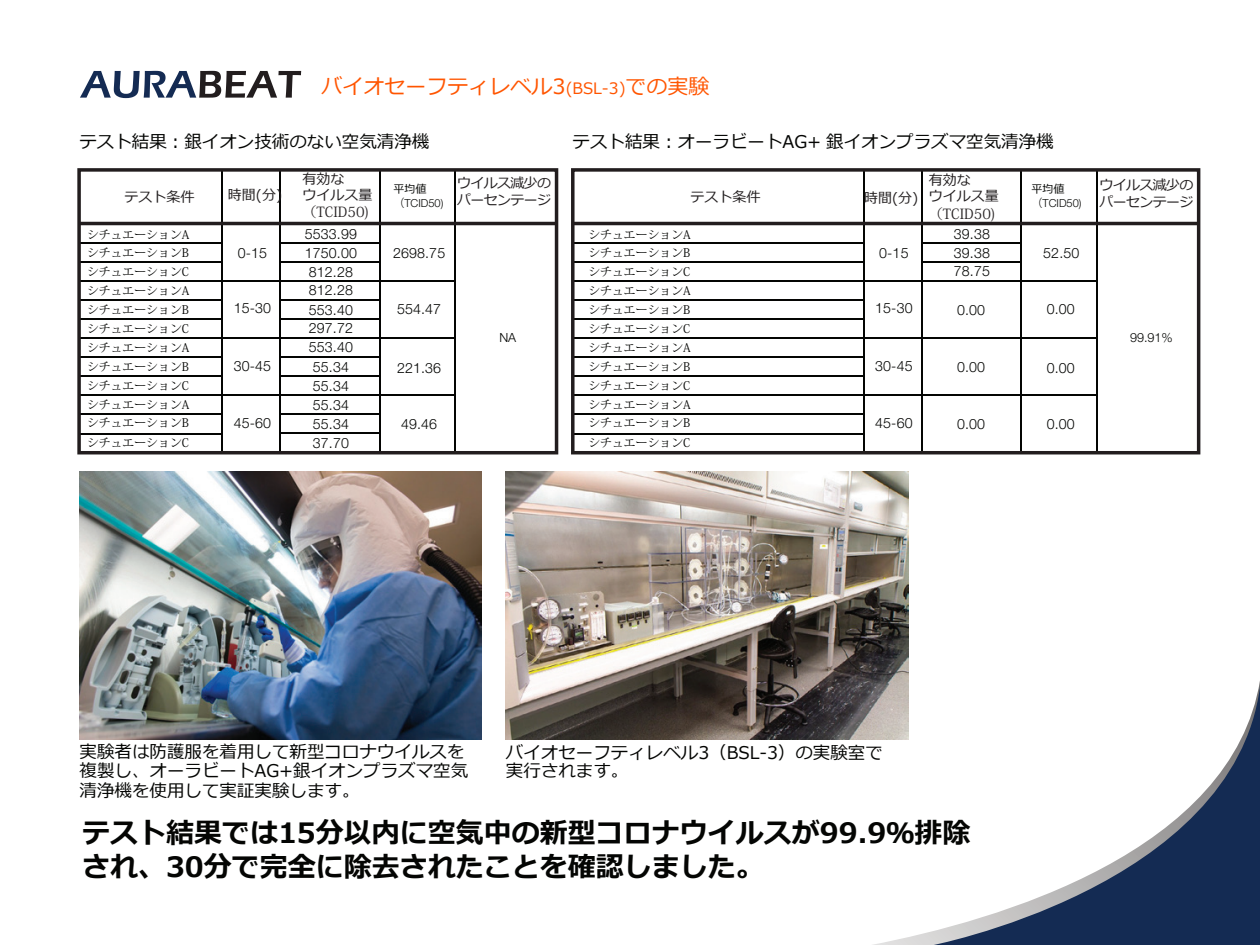
<style>
.page{position:relative;width:1260px;height:945px;background:#fff}
.page>*{position:absolute;margin:0;border:0;box-sizing:border-box;transform-origin:0 0}
.t1{font:700 28px/34.3px "Meiryo";color:#040503}
.t2{font:21px "Meiryo";color:#f50}
.t3{font:17.5px/19.4px "Meiryo";color:#040503}
.t4{font:300 14.17px/19.1px "Helvetica Neue LT Std";letter-spacing:.01em;color:#040503}
.t5{font:14px/16.8px "Meiryo";letter-spacing:-.05em;color:#231f20}
.t6{font:14px/16.1px "Meiryo";color:#231f20}
.t7{font:14px "Koz Min Pr 6 N";color:#231f20}
.t8{font:300 12.6px "Helvetica Neue LT Std";color:#040503}
.t9{font:11.9px/18.6px "Koz Min Pr 6 N";color:#040503;text-align:justify}
.t10{font:300 11.03px "Helvetica Neue LT Std";color:#040503}
.t11{font:11.03px "Meiryo";color:#040503}
.s1{font-size:15.75px}
.s2{font-family:"Koz Go Pr 6 N";font-weight:400}
</style>
<div class="page">
<hr style="left:281px;top:242px;width:99px;height:2px;background:#040503">
<hr style="left:281px;top:262px;width:99px;height:1px;background:#040503">
<hr style="left:922px;top:242px;width:99px;height:2px;background:#040503">
<hr style="left:922px;top:262px;width:99px;height:1px;background:#040503">
<hr style="left:79px;top:242px;width:143px;height:2px;background:#040503">
<hr style="left:79px;top:262px;width:143px;height:1px;background:#040503">
<hr style="left:79px;top:300px;width:143px;height:1px;background:#040503">
<hr style="left:79px;top:319px;width:143px;height:1px;background:#040503">
<hr style="left:79px;top:357px;width:143px;height:1px;background:#040503">
<hr style="left:79px;top:376px;width:143px;height:1px;background:#040503">
<hr style="left:79px;top:414px;width:143px;height:1px;background:#040503">
<hr style="left:79px;top:433px;width:143px;height:1px;background:#040503">
<hr style="left:80px;top:280px;width:375px;height:1px;background:#040503">
<hr style="left:80px;top:281px;width:375px;height:1px;background:#040503">
<hr style="left:281px;top:300px;width:99px;height:1px;background:#040503">
<hr style="left:281px;top:319px;width:99px;height:1px;background:#040503">
<hr style="left:80px;top:337px;width:375px;height:1px;background:#040503">
<hr style="left:80px;top:338px;width:375px;height:1px;background:#040503">
<hr style="left:281px;top:357px;width:99px;height:1px;background:#040503">
<hr style="left:281px;top:376px;width:99px;height:1px;background:#040503">
<hr style="left:80px;top:395px;width:375px;height:1px;background:#040503">
<hr style="left:281px;top:414px;width:99px;height:1px;background:#040503">
<hr style="left:281px;top:433px;width:99px;height:1px;background:#040503">
<hr style="left:222px;top:171px;width:1px;height:282px;background:#040503">
<hr style="left:280px;top:171px;width:1px;height:282px;background:#040503">
<hr style="left:379px;top:171px;width:2px;height:282px;background:#040503">
<hr style="left:455px;top:171px;width:1px;height:282px;background:#040503">
<div style="left:77px;top:168px;width:481px;height:286px;border:4px solid #221d1e"></div>
<hr style="left:80px;top:222px;width:478px;height:3px;background:#221d1e">
<hr style="left:573px;top:242px;width:291px;height:2px;background:#040503">
<hr style="left:573px;top:262px;width:291px;height:1px;background:#040503">
<hr style="left:573px;top:300px;width:291px;height:1px;background:#040503">
<hr style="left:573px;top:319px;width:291px;height:1px;background:#040503">
<hr style="left:573px;top:357px;width:291px;height:1px;background:#040503">
<hr style="left:573px;top:376px;width:291px;height:1px;background:#040503">
<hr style="left:573px;top:414px;width:291px;height:1px;background:#040503">
<hr style="left:573px;top:433px;width:291px;height:1px;background:#040503">
<hr style="left:574px;top:280px;width:523px;height:1px;background:#040503">
<hr style="left:574px;top:281px;width:523px;height:1px;background:#040503">
<hr style="left:574px;top:337px;width:523px;height:1px;background:#040503">
<hr style="left:574px;top:338px;width:523px;height:1px;background:#040503">
<hr style="left:574px;top:395px;width:523px;height:1px;background:#040503">
<hr style="left:863px;top:171px;width:2px;height:282px;background:#040503">
<hr style="left:921px;top:171px;width:1px;height:282px;background:#040503">
<hr style="left:1021px;top:171px;width:1px;height:282px;background:#040503">
<hr style="left:1096px;top:171px;width:1px;height:282px;background:#040503">
<div style="left:571px;top:168px;width:629px;height:286px;border:4px solid #221d1e"></div>
<hr style="left:574px;top:222px;width:626px;height:3px;background:#221d1e">
<img style="left:79px;top:471px;width:402px;height:269px">
<img style="left:506px;top:471px;width:403px;height:268px">
<svg style="left:80px;top:71px;width:221px;height:27px"></svg>
<svg style="left:871px;top:680px;width:389px;height:265px"></svg>
<svg style="left:927px;top:686px;width:333px;height:259px"></svg>
<h2 class="t2" style="left:322px;top:71px;width:389px">バイオセーフティレベル3<span class="s1">(BSL-3)</span>での実験</h2>
<h3 class="t3" style="left:79px;top:133px;width:351px">テスト結果︓銀イオン技術のない空気清浄機</h3>
<h3 class="t3" style="left:573px;top:133px;width:483px">テスト結果︓オーラビートAG+ 銀イオンプラズマ空気清浄機</h3>
<p class="t5" style="left:125px;top:189px;width:71px">テスト条件</p>
<p class="t9" style="left:87px;top:225px;width:104px">シチュエーションAシチュエーションBシチュエーションC</p>
<p class="t9" style="left:87px;top:301px;width:104px">シチュエーションB</p>
<p class="t9" style="left:87px;top:282px;width:104px">シチュエーションA</p>
<p class="t9" style="left:87px;top:319px;width:104px">シチュエーションC</p>
<p class="t9" style="left:87px;top:358px;width:104px">シチュエーションB</p>
<p class="t9" style="left:87px;top:339px;width:104px">シチュエーションA</p>
<p class="t9" style="left:87px;top:377px;width:104px">シチュエーションC</p>
<p class="t9" style="left:87px;top:414px;width:104px">シチュエーションB</p>
<p class="t9" style="left:87px;top:396px;width:104px">シチュエーションA</p>
<p class="t9" style="left:87px;top:433px;width:104px">シチュエーションC</p>
<p class="t6" style="left:302px;top:171px;width:71px">有効な<br>ウイルス量</p>
<p class="t7" style="left:302px;top:204px;width:68px">（TCID50)</p>
<p class="t6" style="left:929px;top:173px;width:71px">有効な<br>ウイルス量</p>
<p class="t7" style="left:929px;top:206px;width:68px">（TCID50)</p>
<p class="t5" style="left:457px;top:176px;width:95px">ウイルス減少のパーセンテージ</p>
<p class="t11" style="left:393px;top:181px;width:35px">平均値</p>
<p class="t10" style="left:393px;top:197px;width:52px"><span class="s2">（</span>TCID50)</p>
<p class="t5" style="left:228px;top:187px;width:56px">時間(分)</p>
<p class="t11" style="left:1032px;top:181px;width:35px">平均値</p>
<p class="t5" style="left:690px;top:189px;width:71px">テスト条件</p>
<p class="t5" style="left:864px;top:190px;width:56px">時間(分)</p>
<p class="t10" style="left:1032px;top:197px;width:52px"><span class="s2">（</span>TCID50)</p>
<p class="t4" style="left:305px;top:224px;width:54px">5533.99</p>
<p class="t4" style="left:305px;top:243px;width:54px">1750.00</p>
<p class="t4" style="left:238px;top:243px;width:31px">0-15</p>
<p class="t4" style="left:393px;top:243px;width:54px">2698.75</p>
<p class="t4" style="left:234px;top:299px;width:39px">15-30</p>
<p class="t4" style="left:234px;top:356px;width:39px">30-45</p>
<p class="t4" style="left:234px;top:414px;width:39px">45-60</p>
<p class="t4" style="left:309px;top:262px;width:46px">812.28<br>812.28<br>553.40<br>297.72<br>553.40<br>55.34<br>55.34<br>55.34<br>55.34<br>37.70</p>
<p class="t4" style="left:397px;top:299px;width:46px">554.47</p>
<p class="t4" style="left:397px;top:358px;width:46px">221.36</p>
<p class="t4" style="left:401px;top:414px;width:38px">49.46</p>
<p class="t8" style="left:499px;top:330px;width:18px">NA</p>
<p class="t9" style="left:588px;top:225px;width:104px">シチュエーションAシチュエーションBシチュエーションC</p>
<p class="t9" style="left:588px;top:301px;width:104px">シチュエーションB</p>
<p class="t9" style="left:588px;top:282px;width:104px">シチュエーションA</p>
<p class="t9" style="left:588px;top:319px;width:104px">シチュエーションC</p>
<p class="t9" style="left:588px;top:358px;width:104px">シチュエーションB</p>
<p class="t9" style="left:588px;top:339px;width:104px">シチュエーションA</p>
<p class="t9" style="left:588px;top:377px;width:104px">シチュエーションC</p>
<p class="t9" style="left:588px;top:414px;width:104px">シチュエーションB</p>
<p class="t9" style="left:588px;top:396px;width:104px">シチュエーションA</p>
<p class="t9" style="left:588px;top:433px;width:104px">シチュエーションC</p>
<p class="t4" style="left:954px;top:224px;width:38px">39.38</p>
<p class="t4" style="left:954px;top:262px;width:38px">78.75</p>
<p class="t4" style="left:879px;top:243px;width:31px">0-15</p>
<p class="t4" style="left:1043px;top:243px;width:38px">52.50</p>
<p class="t4" style="left:954px;top:243px;width:38px">39.38</p>
<p class="t4" style="left:875px;top:299px;width:39px">15-30</p>
<p class="t4" style="left:957px;top:300px;width:30px">0.00</p>
<p class="t4" style="left:1047px;top:299px;width:30px">0.00</p>
<p class="t4" style="left:875px;top:356px;width:39px">30-45</p>
<p class="t4" style="left:957px;top:357px;width:30px">0.00</p>
<p class="t4" style="left:1047px;top:358px;width:30px">0.00</p>
<p class="t4" style="left:875px;top:414px;width:39px">45-60</p>
<p class="t4" style="left:957px;top:414px;width:30px">0.00</p>
<p class="t4" style="left:1047px;top:414px;width:30px">0.00</p>
<p class="t5" style="left:1100px;top:177px;width:95px">ウイルス減少のパーセンテージ</p>
<p class="t8" style="left:1130px;top:330px;width:44px">99.91%</p>
<h3 class="t3" style="left:80px;top:743px;width:390px">実験者は防護服を着用して新型コロナウイルスを複製し、オーラビートAG+銀イオンプラズマ空気清浄機を使用して実証実験します。</h3>
<h1 class="t1" style="left:82px;top:817px;width:890px">テスト結果では15分以内に空気中の新型コロナウイルスが99.9％排除され、30分で完全に除去されたことを確認しました。</h1>
<h3 class="t3" style="left:506px;top:744px;width:379px;line-height:18.2px">バイオセーフティレベル3（BSL-3）の実験室で実行されます。</h3>
</div>
